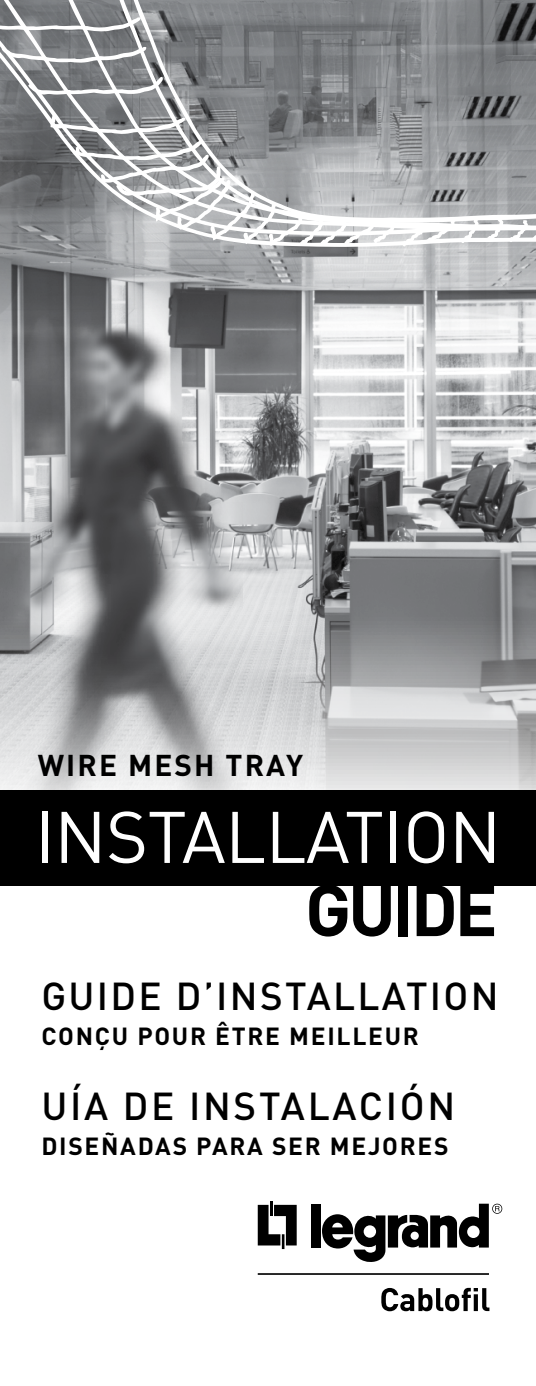
<style>
.page{position:relative;width:536px;height:1386px;background:#fff}
.page>*{position:absolute;margin:0;border:0;box-sizing:border-box;transform-origin:0 0}
.t1{font:71.75px "DIN";letter-spacing:-.01em;color:#fff}
.t2{font:700 71.75px "DIN";letter-spacing:-.05em;color:#000}
.t3{font:500 38.5px "DIN";letter-spacing:.06em;color:#000}
.t4{font:700 29.75px "DIN";letter-spacing:.07em;color:#000}
.t5{font:700 24.5px "DIN";letter-spacing:.07em;color:#000}
</style>
<div class="page">
<img style="left:242px;top:387px;width:294px;height:403px">
<img style="left:0;top:247px;width:536px;height:140px">
<img style="left:0;top:297px;width:242px;height:493px">
<svg style="left:76px;top:230px;width:319px;height:16px"></svg>
<svg style="left:401px;top:230px;width:77px;height:16px"></svg>
<svg style="left:487px;top:230px;width:49px;height:12px"></svg>
<svg style="left:0;top:0;width:536px;height:230px;background:#929497"></svg>
<svg style="left:258px;top:1201px;width:38px;height:48px"></svg>
<div style="left:310px;top:1204px;width:10px;height:44px;background:#000"></div>
<svg style="left:322px;top:1204px;width:180px;height:58px"></svg>
<hr style="left:258px;top:1273px;width:231px;height:2px;background:#000">
<svg style="left:381px;top:1288px;width:108px;height:23px"></svg>
<div style="left:0;top:790px;width:536px;height:96px;background:#000"></div>
<p class="t4" style="left:38px;top:745px;width:267px">WI RE MESH TRAY</p>
<h1 class="t1" style="left:35px;top:792px;width:468px">INSTALLATION</h1>
<h1 class="t2" style="left:305px;top:863px;width:194px">GUIDE</h1>
<h2 class="t3" style="left:41px;top:971px;width:458px">GUIDE D’INSTALLATION</h2>
<p class="t5" style="left:41px;top:1020px;width:379px">CONÇU POUR ÊTRE MEI LLEU R</p>
<h2 class="t3" style="left:41px;top:1082px;width:415px">UÍA DE INSTALACIÓN</h2>
<p class="t5" style="left:41px;top:1130px;width:408px">DISEÑADAS PARA SER MEJORES</p>
</div>
